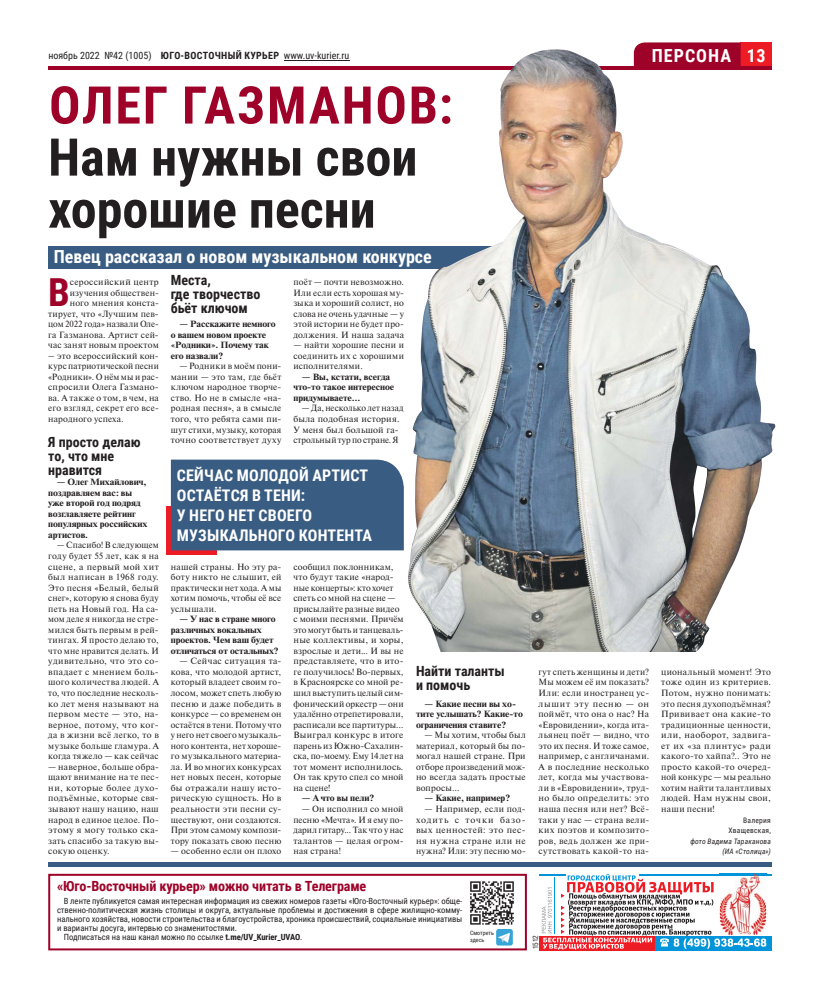
<style>
.page{position:relative;width:820px;height:993px;background:#fff}
.page>*{position:absolute;margin:0;border:0;box-sizing:border-box;transform-origin:0 0}
.t1{font:700 52px/52px "Roboto Condensed";color:#231f20}
.t2{font:700 52px "Roboto Condensed";letter-spacing:.035em;color:#9e0229}
.t3{font:700 38.6px "Roboto Condensed";color:#9e0229}
.t4{font:700 18px "Roboto Condensed";color:#fff}
.t5{font:700 18px "Roboto Condensed";letter-spacing:.055em;color:#fff}
.t6{font:700 16px/20px "Roboto Condensed";letter-spacing:.015em;color:#fff}
.t7{font:700 14px/14px "Roboto Condensed";color:#231f20}
.t8{font:700 14px "Roboto Condensed";letter-spacing:-.01em;color:#9e0229}
.t9{font:10px "Roboto Condensed";color:#231f20}
.t10{font:9px/10.5px "Newton C";letter-spacing:.025em;color:#231f20;text-align:justify}
.t11{font:700 9px/10.5px "Newton C";letter-spacing:-.01em;color:#231f20;scale:1.08 1}
.t12{font:8.5px "Roboto Condensed";color:#231f20}
.t13{font:italic 7.5px/10.5px "Roboto Condensed";letter-spacing:.025em;color:#231f20;text-align:right}
.t14{font:7.5px/10.5px "Roboto Condensed";letter-spacing:.035em;color:#231f20;text-align:right}
.t15{font:7.5px "Helios Cond";color:#231f20}
.t16{font:6px/7px "Roboto Condensed";color:#231f20}
.s1{font-weight:700}
</style>
<div class="page">
<div style="left:740px;top:42px;width:31px;height:25px;background:#ed1c24"></div>
<hr style="left:48px;top:66px;width:723px;height:3px;background:#9e0229">
<hr style="left:284px;top:60px;width:65px;height:1px;background:#231f20">
<svg style="left:634px;top:42px;width:106px;height:7px"></svg>
<hr style="left:48px;top:862px;width:723px;height:4px;background:#395c82">
<div style="left:48px;top:246px;width:484px;height:23px;background:#395c82"></div>
<svg style="left:167px;top:506px;width:50px;height:48px"></svg>
<div style="left:171px;top:459px;width:232px;height:91px;background:#395c82"></div>
<img style="left:407px;top:49px;width:368px;height:602px">
<hr style="left:539px;top:873px;width:26px;height:2px;background:#0095da">
<hr style="left:638px;top:873px;width:133px;height:2px;background:#0095da">
<div style="left:539px;top:935px;width:116px;height:15px;background:#ed1c24"></div>
<div style="left:655px;top:935px;width:116px;height:15px;background:#0095da"></div>
<svg style="left:541px;top:873px;width:225px;height:76px"></svg>
<svg style="left:48px;top:873px;width:478px;height:77px"></svg>
<img style="left:468px;top:878px;width:48px;height:48px">
<img style="left:496px;top:929px;width:16px;height:16px">
<p class="t9" style="left:48px;top:50px;width:302px">ноябрь 2022 №42 (1005) <span class="s1">ЮГО-ВОСТОЧНЫЙ КУРЬЕР</span> www.uv-kurier.ru</p>
<h3 class="t5" style="left:651px;top:45px;width:115px">ПЕРСОНА 13</h3>
<h1 class="t2" style="left:49px;top:75px;width:405px">ОЛЕГ ГАЗМАНОВ:</h1>
<h1 class="t1" style="left:48px;top:132px;width:370px">Нам нужны свои хорошие песни</h1>
<h3 class="t4" style="left:54px;top:246px;width:379px">Певец рассказал о новом музыкальном конкурсе</h3>
<h2 class="t3" style="left:48px;top:270px;width:23px">В</h2>
<p class="t10" style="left:48px;top:277px;width:112px;text-align:right">сероссийский центр изучения обществен-<br>ного мнения конста&shy;тирует, что «Лучшим пев&shy;цом 2022 года» назвали Оле&shy;га Газманова. Артист сей&shy;час занят новым проектом</p>
<p class="t10" style="left:48px;top:351px;width:112px">– это всероссийский кон&shy;курс патриотической песни «Родники». О нём мы и рас&shy;спросили Олега Газмано&shy;ва. А также о том, в чем, на его взгляд, секрет его все&shy;народного успеха.</p>
<h3 class="t7" style="left:48px;top:434px;width:94px">Я просто делаю то, что мне нравится</h3>
<p class="t11" style="left:48px;top:476px;width:93px;text-indent:9px">— Олег Михайлович, поздравляем вас: вы уже второй год подряд возглавляете рейтинг популярных российских артистов.</p>
<p class="t10" style="left:48px;top:541px;width:112px;text-indent:9px">— Спасибо! В следующем году будет 55 лет, как я на сцене, а первый мой хит был написан в 1968 году.<br>Это песня «Белый, белый снег», которую я снова буду петь на Новый год. На са&shy;мом деле я никогда не стре&shy;мился быть первым в рей&shy;тингах. Я просто делаю то, что мне нравится делать. И удивительно, что это со&shy;впадает с мнением боль&shy;шого количества людей. А то, что последние несколь&shy;ко лет меня называют на первом месте — это, на&shy;верное, потому, что ког&shy;да в жизни всё легко, то в музыке больше гламура. А когда тяжело — как сейчас</p>
<p class="t10" style="left:48px;top:762px;width:112px">— наверное, больше обра&shy;щают внимание на те пес&shy;ни, которые более духо&shy;подъёмные, которые свя&shy;зывают нашу нацию, наш народ в единое целое. По&shy;этому я могу только ска&shy;зать спасибо за такую вы&shy;сокую оценку.</p>
<h3 class="t7" style="left:171px;top:273px;width:91px">Места,<br>где творчество бьёт ключом</h3>
<p class="t11" style="left:171px;top:318px;width:99px;text-indent:9px">— Расскажите немного о вашем новом проекте «Родники». Почему так его назвали?</p>
<p class="t10" style="left:171px;top:362px;width:112px;text-indent:9px">— Родники в моём пони&shy;мании — это там, где бьёт ключом народное творче&shy;ство. Но не в смысле «на&shy;родная песня», а в смысле того, что ребята сами пи&shy;шут стихи, музыку, которая точно соответствует духу</p>
<p class="t10" style="left:293px;top:277px;width:112px">поёт — почти невозможно.<br>Или если есть хорошая му&shy;зыка и хороший солист, но слова не очень удачные — у этой истории не будет про&shy;должения. И наша задача</p>
<p class="t10" style="left:293px;top:340px;width:112px">— найти хорошие песни и соединить их с хорошими исполнителями.</p>
<p class="t11" style="left:293px;top:371px;width:95px;text-indent:9px">— Вы, кстати, всегда что-то такое интересное придумываете…</p>
<p class="t10" style="left:293px;top:404px;width:112px;text-align:left;text-indent:9px">— Да, несколько лет назад была подобная история.<br>У меня был большой га&shy;строльный тур по стране. Я</p>
<h3 class="t6" style="left:177px;top:465px;width:197px">СЕЙЧАС МОЛОДОЙ АРТИСТ<br>ОСТАЁТСЯ В ТЕНИ:<br>У НЕГО НЕТ СВОЕГО<br>МУЗЫКАЛЬНОГО КОНТЕНТА</h3>
<p class="t10" style="left:171px;top:562px;width:112px">нашей страны. Но эту ра&shy;боту никто не слышит, ей практически нет хода. А мы хотим помочь, чтобы её все услышали.</p>
<p class="t11" style="left:171px;top:613px;width:101px;text-indent:9px">— У нас в стране много различных вокальных проектов. Чем ваш будет отличаться от остальных?</p>
<p class="t10" style="left:171px;top:656px;width:112px;text-indent:9px">— Сейчас ситуация та&shy;кова, что молодой артист, который владеет своим го&shy;лосом, может спеть любую песню и даже победить в конкурсе — со временем он остаётся в тени. Потому что у него нет своего музыкаль&shy;ного контента, нет хороше&shy;го музыкального материа&shy;ла. И во многих конкурсах нет новых песен, которые бы отражали нашу исто&shy;рическую сущность. Но в реальности эти песни су&shy;ществуют, они создаются.<br>При этом самому компози&shy;тору показать свою песню</p>
<p class="t10" style="left:171px;top:846px;width:112px">— особенно если он плохо</p>
<p class="t10" style="left:293px;top:562px;width:112px;text-align:left">сообщил поклонникам, что будут такие «народ&shy;ные концерты»: кто хочет спеть со мной на сцене — присылайте разные видео с моими песнями. Причём это могут быть и танцеваль&shy;ные коллективы, и хоры, взрослые и дети... И вы не представляете, что в ито&shy;ге получилось! Во-первых, в Красноярске со мной ре&shy;шил выступить целый сим&shy;фонический оркестр — они удалённо отрепетировали, расписали все партитуры…<br>Выиграл конкурс в итоге парень из Южно-Сахалин&shy;ска, по-моему. Ему 14 лет на тот момент исполнилось.<br>Он так круто спел со мной на сцене!</p>
<p class="t11" style="left:302px;top:792px;width:68px">— А что вы пели?</p>
<p class="t10" style="left:293px;top:804px;width:112px;text-indent:9px">— Он исполнил со мной песню «Мечта». И я ему по&shy;дарил гитару... Так что у нас талантов — целая огром&shy;ная страна!</p>
<h3 class="t7" style="left:416px;top:664px;width:90px">Найти таланты и помочь</h3>
<p class="t11" style="left:416px;top:698px;width:100px;text-indent:9px">— Какие песни вы хо&shy;тите услышать? Какие-то ограничения ставите?</p>
<p class="t10" style="left:416px;top:730px;width:111px;text-indent:9px">— Мы хотим, чтобы был материал, который бы по&shy;могал нашей стране. При отборе произведений мож&shy;но всегда задать простые вопросы…</p>
<p class="t11" style="left:424px;top:792px;width:81px">— Какие, например?</p>
<p class="t10" style="left:416px;top:804px;width:111px;text-indent:9px">— Например, если под&shy;ходить с точки базо&shy;вых ценностей: это пес&shy;ня нужна стране или не нужна? Или: эту песню мо-</p>
<p class="t10" style="left:538px;top:667px;width:112px">гут спеть женщины и дети?<br>Мы можем её им показать?<br>Или: если иностранец ус&shy;лышит эту песню — он поймёт, что она о нас? На «Евровидении», когда ита&shy;льянец поёт — видно, что это их песня. И тоже самое, например, с англичанами.<br>А в последние несколько лет, когда мы участвова&shy;ли в «Евровидении», труд&shy;но было определить: это наша песня или нет? Всё&shy;таки у нас — страна вели&shy;ких поэтов и композито&shy;ров, ведь должен же при&shy;сутствовать какой-то на-</p>
<p class="t10" style="left:661px;top:667px;width:111px">циональный момент! Это тоже один из критериев.<br>Потом, нужно понимать: это песня духоподъёмная?<br>Прививает она какие-то традиционные ценности, или, наоборот, задвига&shy;ет их «за плинтус» ради какого-то хайпа?.. Это не просто какой-то очеред&shy;ной конкурс — мы реально хотим найти талантливых людей. Нам нужны свои, наши песни!</p>
<p class="t14" style="left:728px;top:814px;width:44px">Валерия<br>Хващевская,</p>
<p class="t13" style="left:690px;top:835px;width:82px">фото Вадима Тараканова (ИА «Столица»)</p>
<h3 class="t8" style="left:57px;top:877px;width:311px">«Юго-Восточный курьер» можно читать в Телеграме</h3>
<p class="t12" style="left:64px;top:896px;width:400px">В ленте публикуется самая интересная информация из свежих номеров газеты «Юго-Восточный курьер»: обще-</p>
<p class="t12" style="left:57px;top:905px;width:406px">ственно-политическая жизнь столицы и округа, актуальные проблемы и достижения в сфере жилищно-комму-</p>
<p class="t12" style="left:57px;top:914px;width:406px">нального хозяйства, новости строительства и благоустройства, хроника происшествий, социальные инициативы</p>
<p class="t12" style="left:57px;top:923px;width:181px">и варианты досуга, интервью со знаменитостями.</p>
<p class="t12" style="left:64px;top:932px;width:240px">Подписаться на наш канал можно по ссылке <span class="s1">t.me/UV_Kurier_UVAO</span>.</p>
<p class="t16" style="left:470px;top:929px;width:25px">Смотреть здесь</p>
<p class="t15" style="left:530px;top:949px;width:16px;rotate:-90deg">1512</p>
</div>
